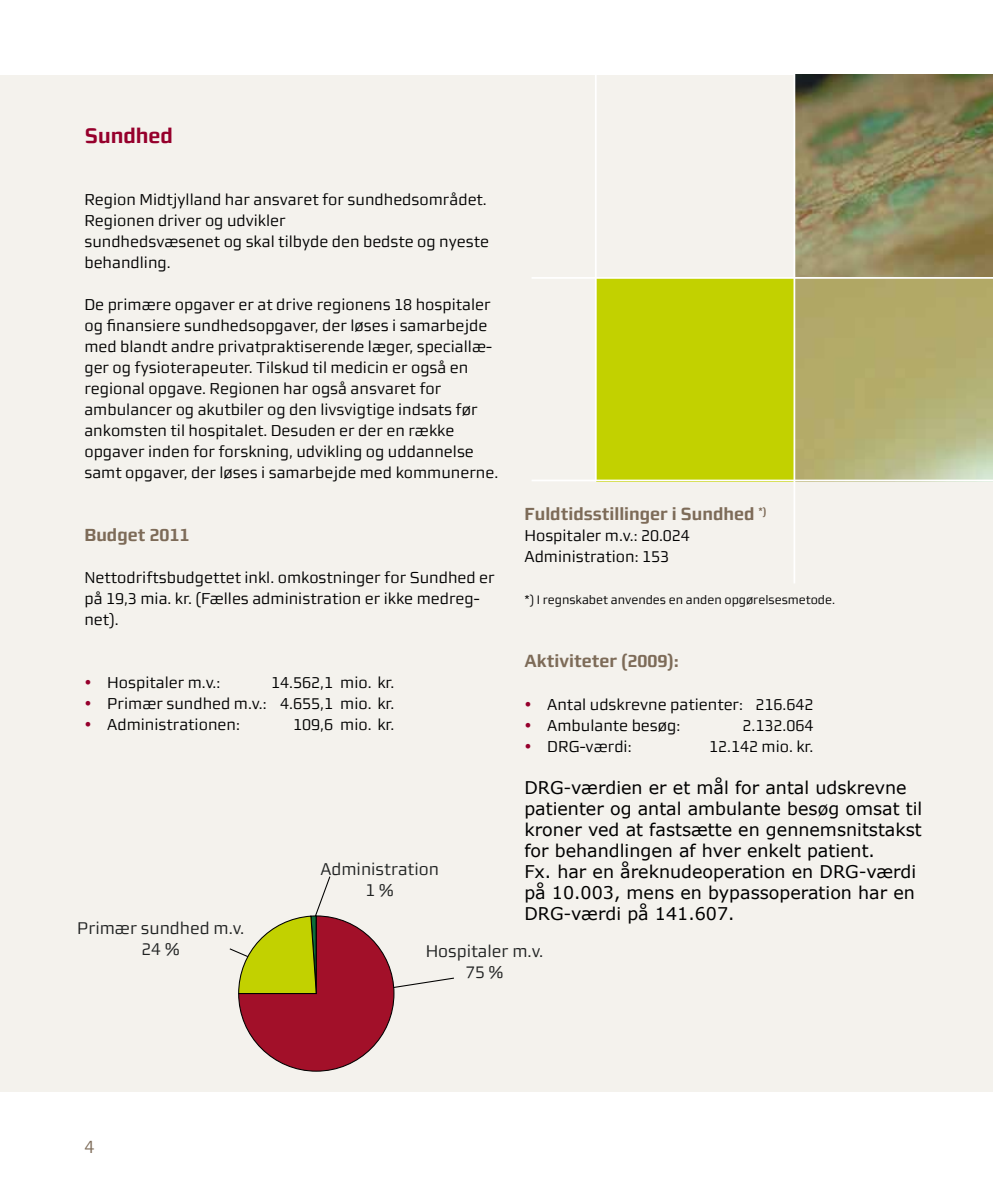
<style>
.page{position:relative;width:993px;height:1191px;background:#fff}
.page>*{position:absolute;margin:0;border:0;box-sizing:border-box;transform-origin:0 0}
.t1{font:700 21px "midtsans";color:#96002c}
.t2{font:17.5px/21px "Verdana";color:#000}
.t3{font:700 17.5px "midtsans";color:#7d6b58}
.t4{font:17.5px "midtsans";color:#7d6b58}
.t5{font:16.97px/21.2px "midtsans";color:#202222;text-align:center}
.t6{font:15.75px/21px "midtsans";color:#000}
.t7{font:12.25px "midtsans";color:#000}
.s1{color:#96002c}
</style>
<div class="page">
<div style="left:0;top:75px;width:992px;height:1016px;background:#f4f2ed"></div>
<svg style="left:229px;top:876px;width:225px;height:196px"></svg>
<img style="left:795px;top:74px;width:197px;height:405px">
<div style="left:595px;top:278px;width:199px;height:203px;background:#c2d100"></div>
<hr style="left:531px;top:277px;width:461px;height:2px;background:#fff">
<hr style="left:531px;top:479px;width:461px;height:2px;background:#fff">
<hr style="left:793px;top:23px;width:2px;height:560px;background:#fff">
<hr style="left:594px;top:53px;width:2px;height:428px;background:#fff">
<h1 class="t1" style="left:84px;top:124px;width:90px">Sundhed</h1>
<p class="t6" style="left:84px;top:189px;width:406px">Region Midtjylland har ansvaret for sundhedsområdet.<br>Regionen driver og udvikler<br>sundhedsvæsenet og skal tilbyde den bedste og nyeste behandling.</p>
<p class="t6" style="left:84px;top:294px;width:415px">De primære opgaver er at drive regionens 18 hospitaler og finansiere sundhedsopgaver, der løses i samarbejde med blandt andre privatpraktiserende læger, speciallæ&shy;ger og fysioterapeuter. Tilskud til medicin er også en regional opgave. Regionen har også ansvaret for ambulancer og akutbiler og den livsvigtige indsats før ankomsten til hospitalet. Desuden er der en række opgaver inden for forskning, udvikling og uddannelse samt opgaver, der løses i samarbejde med kommunerne.</p>
<p class="t3" style="left:84px;top:525px;width:106px">Budget 2011</p>
<p class="t6" style="left:84px;top:567px;width:412px">Nettodriftsbudgettet inkl. omkostninger for Sundhed er på 19,3 mia. kr. (Fælles administration er ikke medreg&shy;net).</p>
<p class="t3" style="left:524px;top:504px;width:243px">Fuldtidsstillinger i Sundhed <sup>*)</sup></p>
<p class="t6" style="left:524px;top:525px;width:167px">Hospitaler m.v.: 20.024<br>Administration: 153</p>
<p class="t7" style="left:524px;top:593px;width:312px">*) I regnskabet anvendes en anden opgørelsesmetode.</p>
<p class="t3" style="left:524px;top:651px;width:156px">Aktiviteter (2009):</p>
<p class="t6" style="left:524px;top:693px;width:290px"><span class="s1">•</span> Antal udskrevne patienter: 216.642</p>
<p class="t6" style="left:524px;top:714px;width:157px"><span class="s1">•</span> Ambulante besøg:</p>
<p class="t6" style="left:742px;top:714px;width:72px">2.132.064</p>
<p class="t6" style="left:524px;top:735px;width:109px"><span class="s1">•</span> DRG-værdi:</p>
<p class="t6" style="left:709px;top:735px;width:106px">12.142 mio. kr.</p>
<p class="t2" style="left:524px;top:776px;width:399px">DRG-værdien er et mål for antal udskrevne patienter og antal ambulante besøg omsat til kroner ved at fastsætte en gennemsnitstakst for behandlingen af hver enkelt patient.<br>Fx. har en åreknudeoperation en DRG-værdi på 10.003, mens en bypassoperation har en DRG-værdi på 141.607.</p>
<p class="t5" style="left:425px;top:940px;width:119px">Hospitaler m.v.<br>75 %</p>
<p class="t6" style="left:84px;top:672px;width:137px"><span class="s1">•</span> Hospitaler m.v.:</p>
<p class="t6" style="left:271px;top:672px;width:125px">14.562,1 mio. kr.</p>
<p class="t6" style="left:84px;top:693px;width:311px"><span class="s1">•</span> Primær sundhed m.v.: 4.655,1 mio. kr.</p>
<p class="t6" style="left:84px;top:714px;width:157px"><span class="s1">•</span> Administrationen:</p>
<p class="t6" style="left:293px;top:714px;width:103px">109,6 mio. kr.</p>
<p class="t5" style="left:320px;top:858px;width:120px">Administration<br>1 %</p>
<p class="t5" style="left:77px;top:918px;width:169px;line-height:20.3px">Primær sundhed m.v.<br>24 %</p>
<p class="t4" style="left:84px;top:1136px;width:12px">4</p>
</div>
